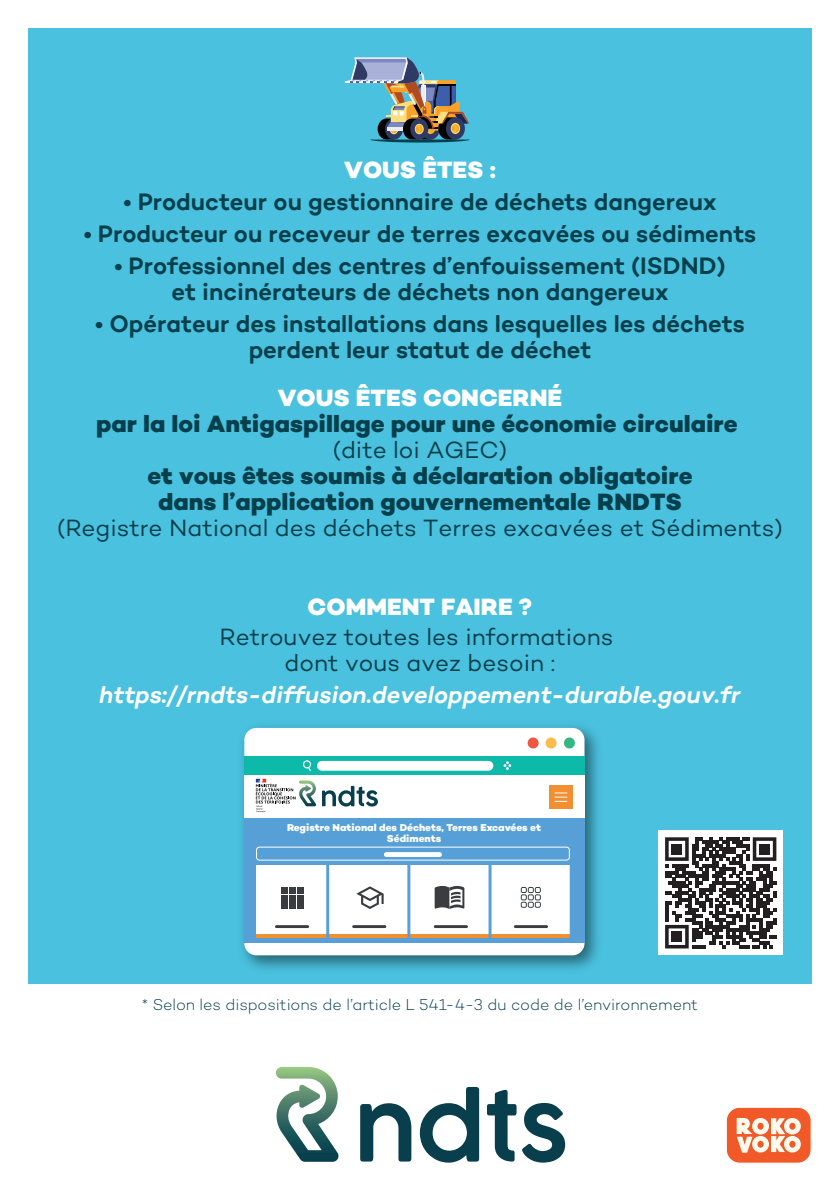
<style>
.page{position:relative;width:840px;height:1191px;background:#fff}
.page>*{position:absolute;margin:0;border:0;box-sizing:border-box;transform-origin:0 0}
.t1{font:600 24px/26px "Campton";color:#043f4b;text-align:center}
.t2{font:800 24px/26px "Campton";color:#043f4b;text-align:center}
.t3{font:24px/26px "Campton";color:#043f4b;text-align:center}
.t4{font:italic 600 24px "Campton";color:#fff}
.t5{font:800 24px "Campton";color:#fff}
.t6{font:300 16px "Campton";letter-spacing:-.005em;color:#043f4b}
.t7{font:800 10.2px/11px "Campton";color:#fff;text-align:center}
</style>
<div class="page">
<svg style="left:360px;top:1103px;width:51px;height:58px"></svg>
<svg style="left:419px;top:1087px;width:60px;height:75px"></svg>
<svg style="left:487px;top:1089px;width:29px;height:72px"></svg>
<svg style="left:522px;top:1103px;width:43px;height:59px"></svg>
<svg style="left:275px;top:1067px;width:63px;height:94px"></svg>
<div style="left:28px;top:28px;width:783px;height:955px;background:#4ac1df"></div>
<div style="left:726px;top:1107px;width:84px;height:56px;background:#f15929;border-radius:13px"></div>
<div style="left:725px;top:1106px;width:86px;height:57px;border:1px solid #fff;border-radius:13px"></div>
<svg style="left:736px;top:1118px;width:64px;height:34px"></svg>
<img style="left:242px;top:725px;width:356px;height:244px">
<div style="left:244px;top:728px;width:340px;height:227px;background:#fff;border-radius:12px"></div>
<div style="left:244px;top:774px;width:340px;height:169px;background:#57a0d7"></div>
<div style="left:244px;top:774px;width:340px;height:44px;background:#fff"></div>
<div style="left:244px;top:755px;width:340px;height:19px;background:#0db9a9"></div>
<div style="left:527px;top:737px;width:11px;height:11px;background:#f05641;border-radius:50%"></div>
<div style="left:545px;top:737px;width:11px;height:11px;background:#fdbb4a;border-radius:50%"></div>
<div style="left:563px;top:737px;width:11px;height:11px;background:#34b882;border-radius:50%"></div>
<div style="left:303px;top:760px;width:8px;height:8px;border:1px solid #fff;border-radius:50%"></div>
<svg style="left:307px;top:766px;width:4px;height:5px"></svg>
<div style="left:317px;top:761px;width:176px;height:9px;background:#fff;border-radius:5px"></div>
<svg style="left:503px;top:761px;width:8px;height:9px"></svg>
<svg style="left:322px;top:786px;width:55px;height:20px"></svg>
<svg style="left:256px;top:778px;width:60px;height:34px"></svg>
<div style="left:386px;top:852px;width:53px;height:5px;background:#fff"></div>
<div style="left:256px;top:847px;width:313px;height:13px;border:1px solid #fff;border-radius:3px"></div>
<div style="left:256px;top:865px;width:313px;height:72px;background:#fff"></div>
<hr style="left:256px;top:934px;width:313px;height:3px;background:#f18f31">
<hr style="left:326px;top:864px;width:3px;height:74px;background:#57a0d7">
<hr style="left:407px;top:864px;width:3px;height:74px;background:#57a0d7">
<hr style="left:488px;top:864px;width:3px;height:74px;background:#57a0d7">
<hr style="left:276px;top:925px;width:31px;height:3px;background:#3a3d40">
<hr style="left:353px;top:925px;width:32px;height:3px;background:#3a3d40">
<hr style="left:435px;top:925px;width:31px;height:3px;background:#3a3d40">
<hr style="left:515px;top:925px;width:31px;height:3px;background:#3a3d40">
<svg style="left:282px;top:887px;width:21px;height:21px"></svg>
<svg style="left:356px;top:886px;width:27px;height:23px"></svg>
<svg style="left:434px;top:886px;width:30px;height:23px"></svg>
<svg style="left:520px;top:887px;width:20px;height:20px"></svg>
<div style="left:548px;top:785px;width:24px;height:24px;background:#f18f31"></div>
<svg style="left:554px;top:792px;width:13px;height:10px"></svg>
<svg style="left:345px;top:57px;width:124px;height:85px"></svg>
<div style="left:658px;top:830px;width:124px;height:125px;background:#fff"></div>
<svg style="left:665px;top:837px;width:111px;height:111px"></svg>
<div style="left:671px;top:844px;width:10px;height:10px;background:#231f20"></div>
<div style="left:759px;top:844px;width:10px;height:10px;background:#231f20"></div>
<div style="left:671px;top:931px;width:10px;height:10px;background:#231f20"></div>
<p class="t5" style="left:344px;top:155px;width:153px">VOUS ÊTES :</p>
<p class="t1" style="left:123px;top:188px;width:594px">• Producteur ou gestionnaire de déchets dangereux</p>
<p class="t1" style="left:84px;top:220px;width:673px">• Producteur ou receveur de terres excavées ou sédiments</p>
<p class="t1" style="left:114px;top:252px;width:612px">• Professionnel des centres d’enfouissement (ISDND) et incinérateurs de déchets non dangereux</p>
<p class="t1" style="left:95px;top:310px;width:651px">• Opérateur des installations dans lesquelles les déchets perdent leur statut de déchet</p>
<p class="t5" style="left:277px;top:383px;width:286px">VOUS ÊTES CONCERNÉ</p>
<p class="t2" style="left:96px;top:411px;width:642px">par la loi Antigaspillage pour une économie circulaire</p>
<p class="t3" style="left:332px;top:436px;width:176px">(dite loi AGEC)</p>
<p class="t2" style="left:147px;top:463px;width:546px">et vous êtes soumis à déclaration obligatoire dans l’application gouvernementale RNDTS</p>
<p class="t3" style="left:57px;top:514px;width:727px">(Registre National des déchets Terres excavées et Sédiments)</p>
<p class="t5" style="left:307px;top:591px;width:226px">COMMENT FAIRE ?</p>
<p class="t3" style="left:219px;top:623px;width:395px">Retrouvez toutes les informations dont vous avez besoin :</p>
<p class="t4" style="left:99px;top:679px;width:642px">https://rndts-diffusion.developpement-durable.gouv.fr</p>
<p class="t7" style="left:287px;top:821px;width:255px">Registre National des Déchets, Terres Excavées et<br>Sédiments</p>
<p class="t6" style="left:142px;top:995px;width:557px">* Selon les dispositions de l’article L 541-4-3 du code de l’environnement</p>
</div>
